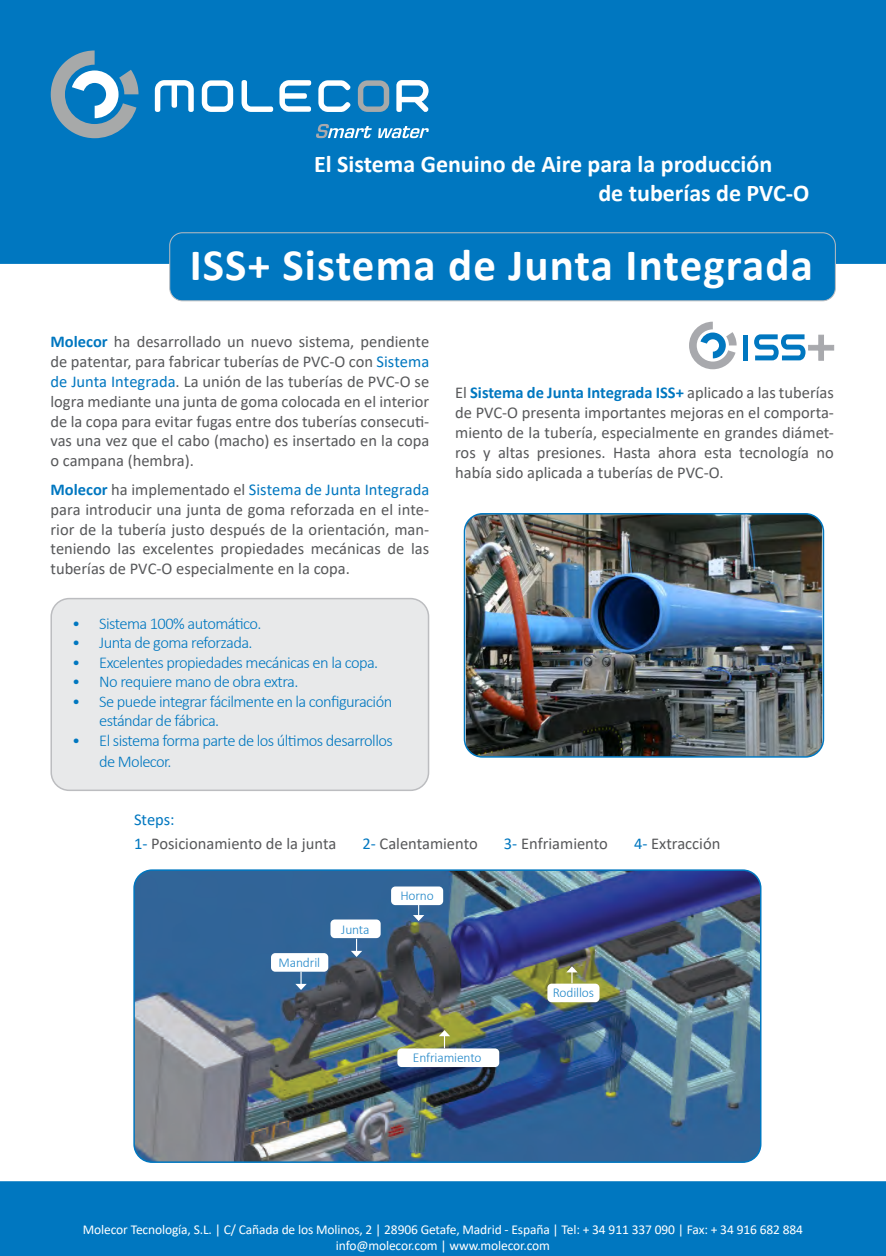
<style>
.page{position:relative;width:886px;height:1256px;background:#fff}
.page>*{position:absolute;margin:0;border:0;box-sizing:border-box;transform-origin:0 0}
.t1{font:700 45px "Calibri";letter-spacing:.025em;color:#fff}
.t2{font:700 24px "Calibri";color:#fff}
.t3{font:16.5px/19.8px "Calibri";color:#57585a;text-align:justify}
.t4{font:300 16.5px/19.5px "Calibri";letter-spacing:-.035em;color:#0077c0}
.t5{font:16.5px "Calibri";color:#0077c0}
.t6{font:13.5px/16.2px "Calibri";letter-spacing:-.01em;color:#fff;text-align:center}
.t7{font:300 13.5px "Calibri";letter-spacing:-.01em;color:#2287c8}
.s1{font-weight:700;color:#0077c0}
.s2{color:#0077c0}
</style>
<div class="page">
<div style="left:0;top:1181px;width:886px;height:75px;background:#0077c0"></div>
<div style="left:0;top:0;width:886px;height:264px;background:#0077c0"></div>
<div style="left:170px;top:233px;width:665px;height:68px;background:#0077c0;border-radius:13px"></div>
<div style="left:169px;top:232px;width:667px;height:69px;border:1px solid #bcbdc0;border-radius:13px"></div>
<svg style="left:689px;top:322px;width:48px;height:47px"></svg>
<div style="left:743px;top:335px;width:5px;height:25px;background:#0077c0"></div>
<svg style="left:754px;top:334px;width:80px;height:27px"></svg>
<img style="left:136px;top:872px;width:625px;height:290px">
<div style="left:133px;top:869px;width:628px;height:294px;border:2px solid #0077c0;border-radius:18px"></div>
<div style="left:391px;top:886px;width:52px;height:19px;background:#fff;border-radius:4px"></div>
<div style="left:271px;top:953px;width:57px;height:19px;background:#fff;border-radius:4px"></div>
<div style="left:330px;top:919px;width:51px;height:19px;background:#fff;border-radius:4px"></div>
<div style="left:547px;top:983px;width:52px;height:19px;background:#fff;border-radius:4px"></div>
<div style="left:397px;top:1048px;width:102px;height:19px;background:#fff;border-radius:4px"></div>
<svg style="left:351px;top:939px;width:11px;height:18px"></svg>
<svg style="left:413px;top:905px;width:11px;height:16px"></svg>
<svg style="left:566px;top:966px;width:12px;height:17px"></svg>
<svg style="left:439px;top:1030px;width:11px;height:18px"></svg>
<svg style="left:295px;top:972px;width:12px;height:18px"></svg>
<div style="left:51px;top:599px;width:377px;height:191px;background:#e8e9ea;border-radius:18px"></div>
<div style="left:50px;top:598px;width:379px;height:193px;border:2px solid #bcbdc0;border-radius:18px"></div>
<img style="left:466px;top:514px;width:356px;height:241px">
<div style="left:464px;top:513px;width:360px;height:245px;border:2px solid #0077c0;border-radius:18px"></div>
<svg style="left:51px;top:50px;width:87px;height:88px"></svg>
<svg style="left:202px;top:80px;width:31px;height:32px"></svg>
<svg style="left:358px;top:80px;width:31px;height:32px"></svg>
<svg style="left:242px;top:80px;width:31px;height:32px"></svg>
<svg style="left:396px;top:80px;width:33px;height:32px"></svg>
<svg style="left:155px;top:80px;width:39px;height:32px"></svg>
<svg style="left:279px;top:80px;width:32px;height:32px"></svg>
<svg style="left:318px;top:80px;width:33px;height:32px"></svg>
<svg style="left:316px;top:124px;width:56px;height:14px"></svg>
<svg style="left:378px;top:126px;width:51px;height:12px"></svg>
<p class="t2" style="left:314px;top:147px;width:460px">El Sistema Genuino de Aire para la producción</p>
<p class="t2" style="left:598px;top:176px;width:212px">de tuberías de PVC-O</p>
<p class="t1" style="left:190px;top:233px;width:625px">ISS+ Sistema de Junta Integrada</p>
<p class="t3" style="left:50px;top:332px;width:380px"><span class="s1">Molecor</span> ha desarrollado un nuevo sistema, pendiente de patentar, para fabricar tuberías de PVC-O con <span class="s2">Sistema de Junta Integrada</span>. La unión de las tuberías de PVC-O se logra mediante una junta de goma colocada en el interior de la copa para evitar fugas entre dos tuberías consecuti&shy;vas una vez que el cabo (macho) es insertado en la copa o campana (hembra).</p>
<p class="t3" style="left:50px;top:479px;width:380px"><span class="s1">Molecor</span> ha implementado el <span class="s2">Sistema de Junta Integrada </span>para introducir una junta de goma reforzada en el inte&shy;rior de la tubería justo después de la orientación, man&shy;teniendo las excelentes propiedades mecánicas de las tuberías de PVC-O especialmente en la copa.</p>
<p class="t4" style="left:72px;top:613px;width:191px">• Sistema 100% automático.</p>
<p class="t4" style="left:72px;top:633px;width:182px">• Junta de goma reforzada.</p>
<p class="t4" style="left:72px;top:652px;width:308px">• Excelentes propiedades mecánicas en la copa.</p>
<p class="t4" style="left:72px;top:672px;width:228px">• No requiere mano de obra extra.</p>
<p class="t4" style="left:99px;top:691px;width:295px;text-indent:-27px">• Se puede integrar fácilmente en la configuración estándar de fábrica.</p>
<p class="t4" style="left:99px;top:729px;width:295px;line-height:21px;text-indent:-27px">• El sistema forma parte de los últimos desarrollos de Molecor.</p>
<p class="t3" style="left:455px;top:383px;width:380px">El <span class="s1">Sistema de Junta Integrada ISS+</span> aplicado a las tuberías de PVC-O presenta importantes mejoras en el comporta&shy;miento de la tubería, especialmente en grandes diámet&shy;ros y altas presiones. Hasta ahora esta tecnología no había sido aplicada a tuberías de PVC-O.</p>
<p class="t5" style="left:134px;top:808px;width:42px">Steps:</p>
<p class="t3" style="left:134px;top:833px;width:204px"><span class="s2">1-</span> Posicionamiento de la junta</p>
<p class="t3" style="left:362px;top:833px;width:117px"><span class="s2">2-</span> Calentamiento</p>
<p class="t3" style="left:504px;top:833px;width:106px"><span class="s2">3-</span> Enfriamiento</p>
<p class="t3" style="left:634px;top:833px;width:88px"><span class="s2">4-</span> Extracción</p>
<p class="t7" style="left:279px;top:954px;width:43px">Mandril</p>
<p class="t7" style="left:341px;top:921px;width:30px">Junta</p>
<p class="t7" style="left:400px;top:887px;width:35px">Horno</p>
<p class="t7" style="left:413px;top:1049px;width:70px">Enfriamiento</p>
<p class="t7" style="left:553px;top:984px;width:43px">Rodillos</p>
<p class="t6" style="left:83px;top:1221px;width:722px">Molecor Tecnología, S.L. | C/ Cañada de los Molinos, 2 | 28906 Getafe, Madrid - España | Tel: + 34 911 337 090 | Fax: + 34 916 682 884 info@molecor.com | www.molecor.com</p>
</div>
